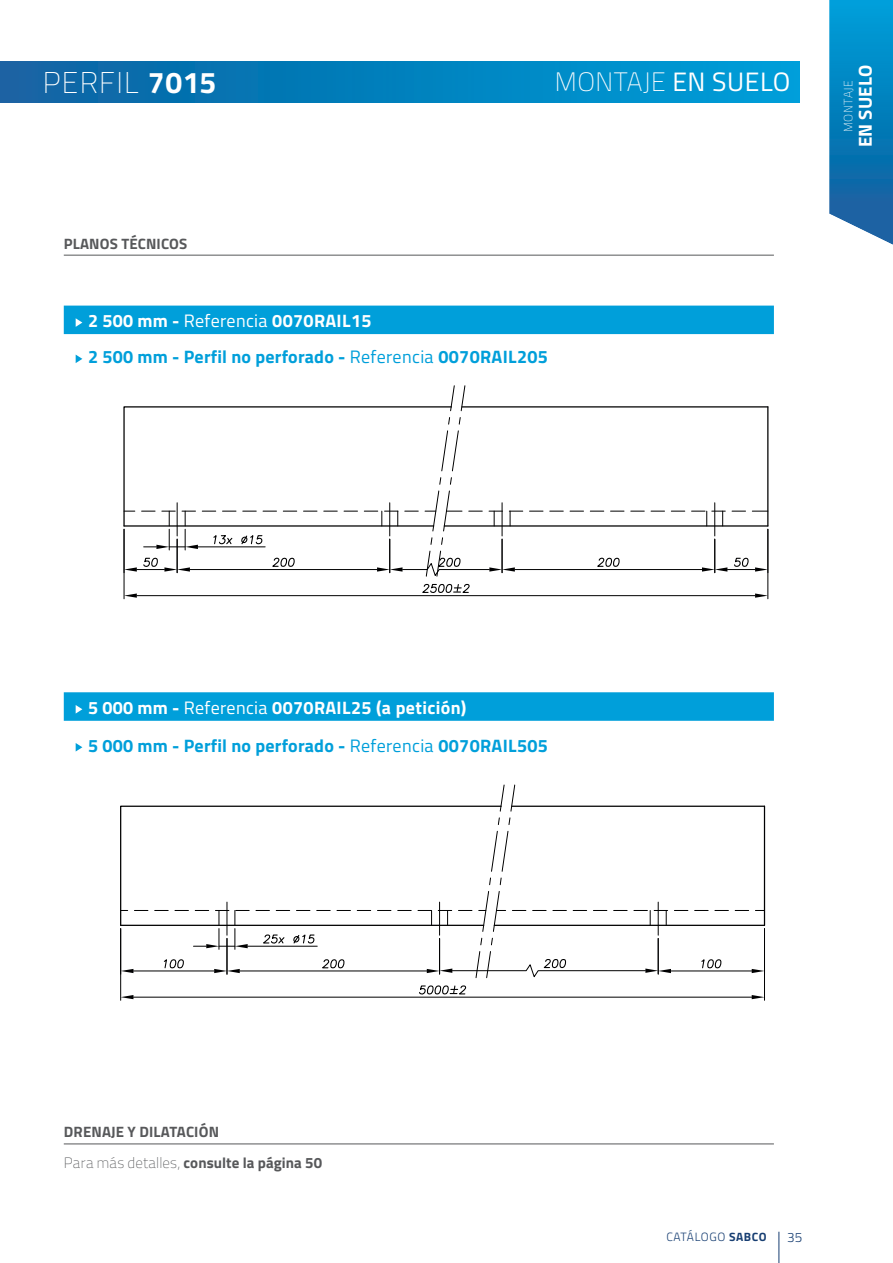
<style>
.page{position:relative;width:893px;height:1263px;background:#fff}
.page>*{position:absolute;margin:0;border:0;box-sizing:border-box;transform-origin:0 0}
.t1{font:200 30px "Titillium Web";letter-spacing:.04em;color:#fff}
.t2{font:200 26.55px "Titillium Web";letter-spacing:.02em;color:#fff}
.t3{font:700 18.75px "Titillium Web";letter-spacing:.005em;color:#fff}
.t4{font:700 18px/36.3px "Titillium Web";letter-spacing:.01em;color:#009fda}
.t5{font:700 18px "Titillium Web";letter-spacing:.02em;color:#fff}
.t6{font:700 15px "Titillium Web";letter-spacing:.01em;color:#57585a}
.t7{font:300 13.5px "Titillium Web";color:#173e72}
.t8{font:200 12px "Titillium Web";letter-spacing:.045em;color:#fff}
.t9{font:300 12px "Titillium Web";letter-spacing:.05em;color:#173e72}
.s1{font-weight:700}
.s2{font-weight:400}
.s3{color:#fff}
.s4{font-weight:400;color:#fff}
.s5{font-weight:200}
</style>
<div class="page">
<hr style="left:778px;top:1232px;width:1px;height:31px;background:#173e72">
<svg style="left:829px;top:0;width:64px;height:245px;background:#1886bf"></svg>
<hr style="left:444px;top:525px;width:324px;height:2px;background:#000001">
<hr style="left:462px;top:406px;width:306px;height:1px;background:#000001">
<svg style="left:752px;top:511px;width:15px;height:1px"></svg>
<svg style="left:732px;top:511px;width:13px;height:1px"></svg>
<svg style="left:671px;top:511px;width:14px;height:1px"></svg>
<svg style="left:651px;top:511px;width:13px;height:1px"></svg>
<svg style="left:631px;top:511px;width:13px;height:1px"></svg>
<svg style="left:610px;top:511px;width:14px;height:1px"></svg>
<svg style="left:590px;top:511px;width:14px;height:1px"></svg>
<svg style="left:570px;top:511px;width:13px;height:1px"></svg>
<svg style="left:550px;top:511px;width:13px;height:1px"></svg>
<svg style="left:529px;top:511px;width:14px;height:1px"></svg>
<hr style="left:767px;top:407px;width:1px;height:119px;background:#000001">
<hr style="left:515px;top:569px;width:187px;height:1px;background:#000001">
<svg style="left:597px;top:557px;width:23px;height:10px"></svg>
<hr style="left:714px;top:539px;width:1px;height:34px;background:#000001">
<svg style="left:702px;top:557px;width:65px;height:15px"></svg>
<hr style="left:124px;top:529px;width:1px;height:70px;background:#000001">
<hr style="left:767px;top:529px;width:1px;height:70px;background:#000001">
<hr style="left:137px;top:595px;width:618px;height:1px;background:#000001">
<svg style="left:124px;top:593px;width:13px;height:5px"></svg>
<svg style="left:755px;top:593px;width:13px;height:5px"></svg>
<svg style="left:422px;top:583px;width:48px;height:10px"></svg>
<svg style="left:691px;top:511px;width:34px;height:15px"></svg>
<hr style="left:714px;top:503px;width:1px;height:33px;background:#000001">
<svg style="left:123px;top:385px;width:400px;height:192px"></svg>
<hr style="left:502px;top:503px;width:1px;height:33px;background:#000001">
<hr style="left:494px;top:925px;width:270px;height:1px;background:#000001">
<svg style="left:120px;top:805px;width:298px;height:121px"></svg>
<hr style="left:512px;top:806px;width:252px;height:1px;background:#000001">
<hr style="left:764px;top:806px;width:1px;height:119px;background:#000001">
<hr style="left:248px;top:946px;width:69px;height:1px;background:#000001">
<svg style="left:261px;top:934px;width:24px;height:12px"></svg>
<svg style="left:293px;top:934px;width:22px;height:10px"></svg>
<hr style="left:133px;top:970px;width:81px;height:1px;background:#000001">
<svg style="left:121px;top:969px;width:12px;height:4px"></svg>
<svg style="left:163px;top:959px;width:21px;height:10px"></svg>
<hr style="left:227px;top:938px;width:1px;height:36px;background:#000001">
<hr style="left:240px;top:970px;width:187px;height:1px;background:#000001">
<svg style="left:214px;top:969px;width:26px;height:4px"></svg>
<svg style="left:322px;top:959px;width:23px;height:10px"></svg>
<hr style="left:671px;top:970px;width:81px;height:1px;background:#000001">
<svg style="left:752px;top:969px;width:12px;height:4px"></svg>
<svg style="left:701px;top:959px;width:21px;height:10px"></svg>
<hr style="left:120px;top:928px;width:1px;height:72px;background:#000001">
<hr style="left:764px;top:928px;width:1px;height:72px;background:#000001">
<hr style="left:133px;top:997px;width:619px;height:1px;background:#000001">
<svg style="left:121px;top:995px;width:12px;height:4px"></svg>
<svg style="left:752px;top:995px;width:12px;height:4px"></svg>
<svg style="left:418px;top:985px;width:49px;height:12px"></svg>
<svg style="left:735px;top:910px;width:14px;height:1px"></svg>
<svg style="left:715px;top:910px;width:13px;height:1px"></svg>
<svg style="left:695px;top:910px;width:13px;height:1px"></svg>
<svg style="left:398px;top:910px;width:13px;height:1px"></svg>
<svg style="left:377px;top:910px;width:14px;height:1px"></svg>
<svg style="left:357px;top:910px;width:14px;height:1px"></svg>
<svg style="left:337px;top:910px;width:13px;height:1px"></svg>
<svg style="left:317px;top:910px;width:13px;height:1px"></svg>
<svg style="left:296px;top:910px;width:14px;height:1px"></svg>
<svg style="left:276px;top:910px;width:14px;height:1px"></svg>
<svg style="left:256px;top:910px;width:13px;height:1px"></svg>
<svg style="left:175px;top:910px;width:74px;height:39px"></svg>
<svg style="left:155px;top:910px;width:13px;height:1px"></svg>
<svg style="left:134px;top:910px;width:14px;height:1px"></svg>
<hr style="left:227px;top:902px;width:1px;height:33px;background:#000001">
<svg style="left:418px;top:784px;width:270px;height:195px"></svg>
<hr style="left:658px;top:902px;width:1px;height:33px;background:#000001">
<div style="left:64px;top:306px;width:710px;height:28px;background:#009fda"></div>
<svg style="left:76px;top:318px;width:6px;height:9px"></svg>
<svg style="left:76px;top:355px;width:6px;height:8px"></svg>
<svg style="left:76px;top:743px;width:6px;height:8px"></svg>
<div style="left:64px;top:692px;width:710px;height:29px;background:#009fda"></div>
<svg style="left:76px;top:705px;width:6px;height:8px"></svg>
<hr style="left:64px;top:255px;width:710px;height:1px;background:#57585a">
<hr style="left:64px;top:1143px;width:710px;height:1px;background:#57585a">
<svg style="left:0;top:61px;width:799px;height:41px;background:#0480bd"></svg>
<h1 class="t1" style="left:43px;top:71px;width:175px">PERFIL <span class="s1">7015</span></h1>
<h2 class="t2" style="left:555px;top:72px;width:237px">MONTAJE <span class="s2">EN SUELO</span></h2>
<p class="t6" style="left:64px;top:234px;width:125px">PLANOS TÉCNICOS</p>
<p class="t4" style="left:88px;top:302px;width:461px"><span class="s3">2 500 mm -</span> <span class="s4">Referencia</span> <span class="s3">0070RAIL15<br></span>2 500 mm - Perfil no perforado - <span class="s2">Referencia</span> 0070RAIL205</p>
<p class="t3" style="left:854px;top:147px;width:84px;rotate:-90deg">EN SUELO</p>
<p class="t8" style="left:844px;top:134px;width:58px;rotate:-90deg">MONTAGE</p>
<p class="t8" style="left:844px;top:132px;width:54px;rotate:-90deg">MONTAJE</p>
<p class="t5" style="left:88px;top:696px;width:380px">5 000 mm - <span class="s2">Referencia</span> 0070RAIL25 (a petición)</p>
<p class="t4" style="left:88px;top:727px;width:461px">5 000 mm - Perfil no perforado - <span class="s2">Referencia</span> 0070RAIL505</p>
<p class="t6" style="left:64px;top:1123px;width:157px">DRENAJE Y DILATACIÓN</p>
<p class="t6" style="left:64px;top:1154px;width:260px"><span class="s5">Para más detalles,</span> consulte la página 50</p>
<p class="t9" style="left:666px;top:1230px;width:102px">CATÁLOGO <span class="s1">SABCO</span></p>
<p class="t7" style="left:787px;top:1229px;width:17px">35</p>
</div>
